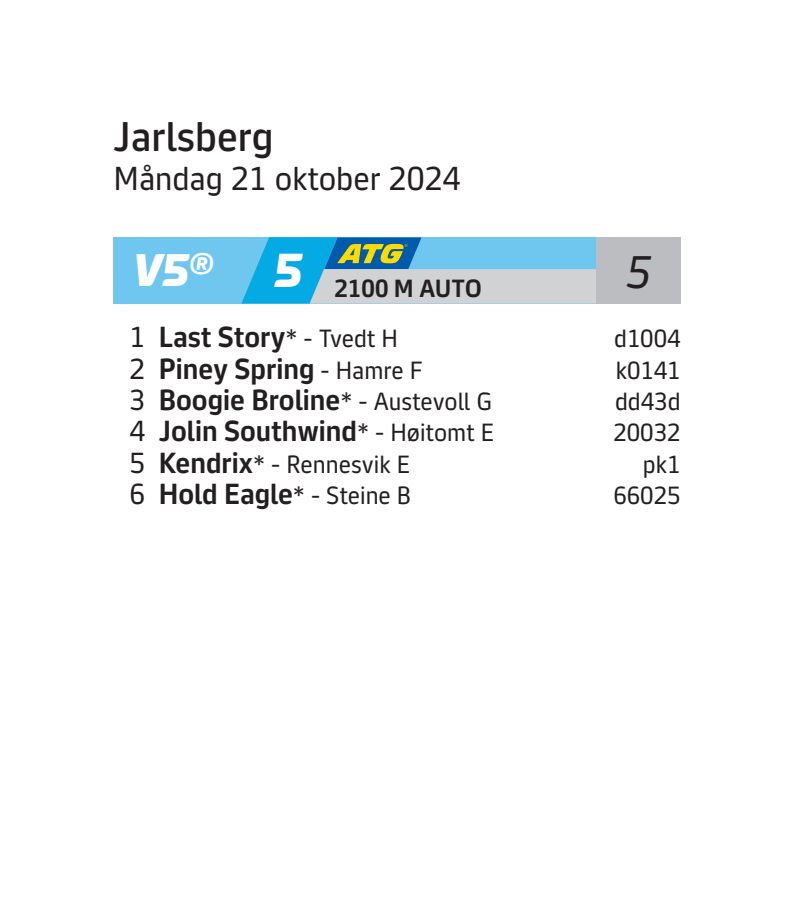
<style>
.page{position:relative;width:794px;height:908px;background:#fff}
.page>*{position:absolute;margin:0;border:0;box-sizing:border-box;transform-origin:0 0}
.t1{font:46px "ATG Rubrik";color:#fff}
.t2{font:44px "ATG Rubrik";color:#fff}
.t3{font:italic 44px "ATG Text";color:#231f20}
.t4{font:500 40px "ATG Text";color:#231f20}
.t5{font:32px "ATG Text";color:#231f20}
.HorseAndRider{font:700 28px "ATG Text";color:#231f20}
.S_REKORD{font:28px "ATG Text";color:#231f20}
.S_REKORD-2{font:24px "ATG Text";color:#231f20}
.HorseAndRider-2{font:24px "ATG Text";color:#231f20}
.t6{font:700 24px "ATG Text";color:#231f20}
.s1{font-weight:400;font-size:24px}
.s2{font-weight:700;font-size:28px}
</style>
<div class="page">
<div style="left:595px;top:237px;width:85px;height:66px;background:#bcbdc0"></div>
<svg style="left:113px;top:237px;width:483px;height:66px;background:#79bfdb"></svg>
<p class="t4" style="left:113px;top:113px;width:162px">Jarlsberg</p>
<p class="t5" style="left:113px;top:159px;width:349px">Måndag 21 oktober 2024</p>
<p class="t2" style="left:134px;top:244px;width:80px">V5®</p>
<p class="t1" style="left:275px;top:243px;width:29px">5</p>
<p class="t6" style="left:334px;top:274px;width:149px">2100 M AUTO</p>
<p class="t3" style="left:626px;top:246px;width:26px">5</p>
<p class="S_REKORD" style="left:129px;top:320px;width:17px">1</p>
<p class="HorseAndRider" style="left:159px;top:320px;width:241px">Last Story<span class="s1">* - Tvedt H</span></p>
<p class="S_REKORD-2" style="left:614px;top:324px;width:68px">d1004</p>
<p class="S_REKORD" style="left:129px;top:352px;width:17px">2</p>
<p class="HorseAndRider" style="left:159px;top:351px;width:265px">Piney Spring <span class="s1">- Hamre F</span></p>
<p class="S_REKORD-2" style="left:616px;top:356px;width:66px">k0141</p>
<p class="S_REKORD" style="left:129px;top:383px;width:17px">3</p>
<p class="HorseAndRider" style="left:159px;top:383px;width:335px">Boogie Broline<span class="s1">* - Austevoll G</span></p>
<p class="S_REKORD-2" style="left:615px;top:387px;width:67px">dd43d</p>
<p class="S_REKORD" style="left:129px;top:414px;width:17px">4</p>
<p class="HorseAndRider" style="left:159px;top:414px;width:337px">Jolin Southwind<span class="s1">* - Høitomt E</span></p>
<p class="S_REKORD-2" style="left:613px;top:418px;width:69px">20032</p>
<p class="S_REKORD" style="left:129px;top:446px;width:17px">5</p>
<p class="HorseAndRider-2" style="left:159px;top:449px;width:253px"><span class="s2">Kendrix</span>* - Rennesvik E</p>
<p class="S_REKORD-2" style="left:643px;top:449px;width:39px">pk1</p>
<p class="S_REKORD" style="left:129px;top:477px;width:17px">6</p>
<p class="HorseAndRider" style="left:159px;top:477px;width:254px">Hold Eagle<span class="s1">* - Steine B</span></p>
<p class="S_REKORD-2" style="left:613px;top:481px;width:69px">66025</p>
</div>
